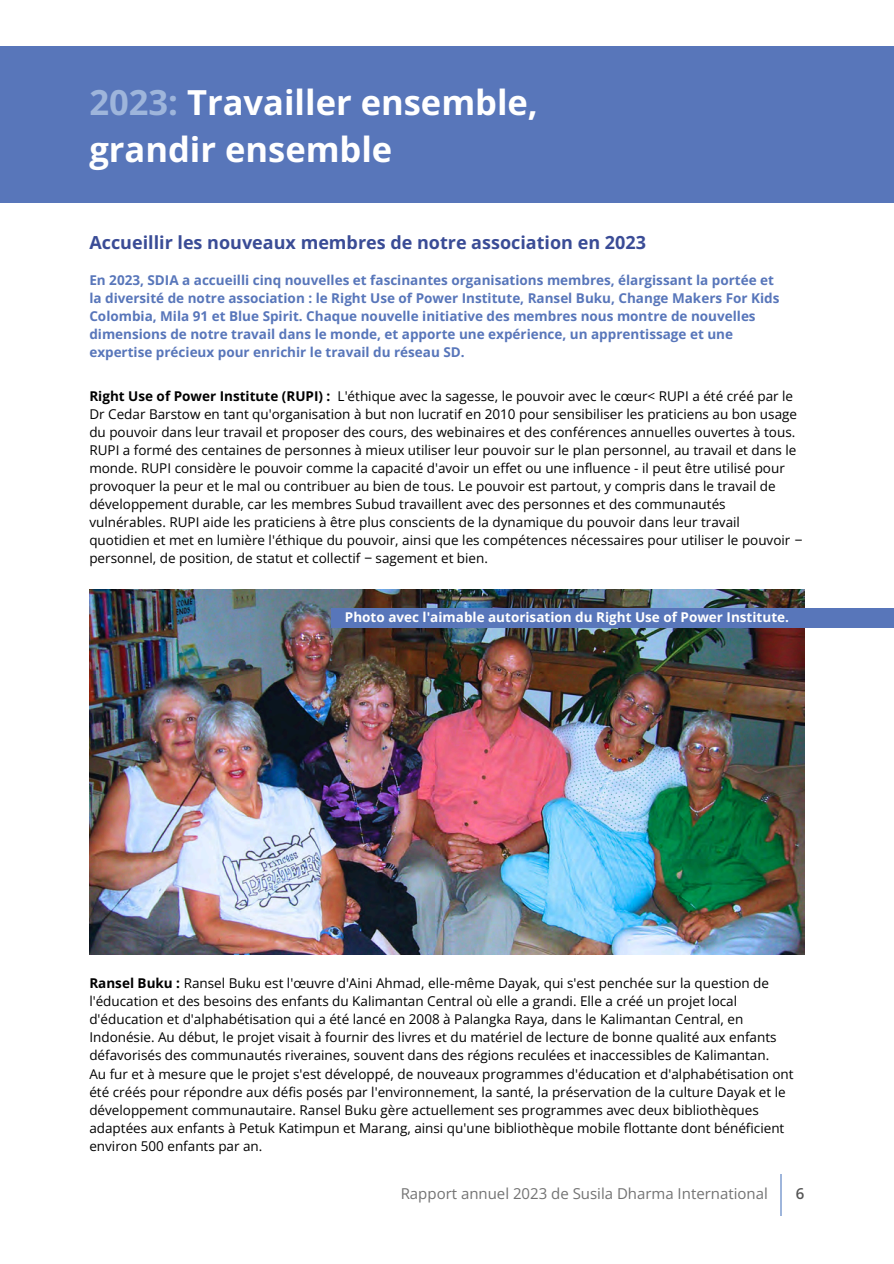
<style>
.page{position:relative;width:894px;height:1264px;background:#fff}
.page>*{position:absolute;margin:0;border:0;box-sizing:border-box;transform-origin:0 0}
.t1{font:700 34.5px/47.2px "Open Sans";color:#fff}
.t2{font:700 18px "Open Sans";color:#3a4c96}
.t3{font:15px "Open Sans";color:#737373}
.t4{font:600 15px "Open Sans";color:#545454}
.t5{font:13.5px/18px "Open Sans";color:#000}
.t6{font:700 13.5px/18px "Open Sans";color:#5876ba}
.t7{font:700 13.5px "Open Sans";color:#fff}
.s1{color:#9eb5db}
.s2{font-weight:700}
.s3{font-family:"Noto Sans"}
</style>
<div class="page">
<hr style="left:780px;top:1174px;width:2px;height:41px;background:#9eb5db">
<div style="left:0;top:47px;width:893px;height:156px;background:#5876ba"></div>
<img style="left:89px;top:589px;width:715px;height:365px">
<div style="left:331px;top:607px;width:562px;height:20px;background:#5876ba"></div>
<p class="t1" style="left:89px;top:78px;width:450px"><span class="s1">2023:</span> Travailler ensemble, grandir ensemble</p>
<p class="t2" style="left:89px;top:230px;width:558px">Accueillir les nouveaux membres de notre association en 2023</p>
<h3 class="t6" style="left:89px;top:271px;width:691px">En 2023, SDIA a accueilli cinq nouvelles et fascinantes organisations membres, élargissant la portée et la diversité de notre association : le Right Use of Power Institute, Ransel Buku, Change Makers For Kids Colombia, Mila 91 et Blue Spirit. Chaque nouvelle initiative des membres nous montre de nouvelles dimensions de notre travail dans le monde, et apporte une expérience, un apprentissage et une expertise précieux pour enrichir le travail du réseau SD.</h3>
<p class="t5" style="left:89px;top:387px;width:714px"><span class="s2">Right Use of Power Institute (RUPI) :</span> L'éthique avec la sagesse, le pouvoir avec le cœur&lt; RUPI a été créé par le Dr Cedar Barstow en tant qu'organisation à but non lucratif en 2010 pour sensibiliser les praticiens au bon usage du pouvoir dans leur travail et proposer des cours, des webinaires et des conférences annuelles ouvertes à tous.<br>RUPI a formé des centaines de personnes à mieux utiliser leur pouvoir sur le plan personnel, au travail et dans le monde. RUPI considère le pouvoir comme la capacité d'avoir un effet ou une influence - il peut être utilisé pour provoquer la peur et le mal ou contribuer au bien de tous. Le pouvoir est partout, y compris dans le travail de développement durable, car les membres Subud travaillent avec des personnes et des communautés vulnérables. RUPI aide les praticiens à être plus conscients de la dynamique du pouvoir dans leur travail quotidien et met en lumière l'éthique du pouvoir, ainsi que les compétences nécessaires pour utiliser le pouvoir <span class="s3">‒ </span>personnel, de position, de statut et collectif <span class="s3">‒</span> sagement et bien.</p>
<p class="t7" style="left:345px;top:608px;width:445px">Photo avec l'aimable autorisation du Right Use of Power Institute.</p>
<p class="t5" style="left:89px;top:974px;width:688px"><span class="s2">Ransel Buku :</span> Ransel Buku est l'œuvre d'Aini Ahmad, elle-même Dayak, qui s'est penchée sur la question de l'éducation et des besoins des enfants du Kalimantan Central où elle a grandi. Elle a créé un projet local d'éducation et d'alphabétisation qui a été lancé en 2008 à Palangka Raya, dans le Kalimantan Central, en Indonésie. Au début, le projet visait à fournir des livres et du matériel de lecture de bonne qualité aux enfants défavorisés des communautés riveraines, souvent dans des régions reculées et inaccessibles de Kalimantan.</p>
<p class="t5" style="left:89px;top:1064px;width:705px">Au fur et à mesure que le projet s'est développé, de nouveaux programmes d'éducation et d'alphabétisation ont été créés pour répondre aux défis posés par l'environnement, la santé, la préservation de la culture Dayak et le développement communautaire. Ransel Buku gère actuellement ses programmes avec deux bibliothèques adaptées aux enfants à Petuk Katimpun et Marang, ainsi qu'une bibliothèque mobile flottante dont bénéficient environ 500 enfants par an.</p>
<h1 class="t3" style="left:400px;top:1182px;width:368px">Rapport annuel 2023 de Susila Dharma International</h1>
<h2 class="t4" style="left:795px;top:1182px;width:10px">6</h2>
</div>
